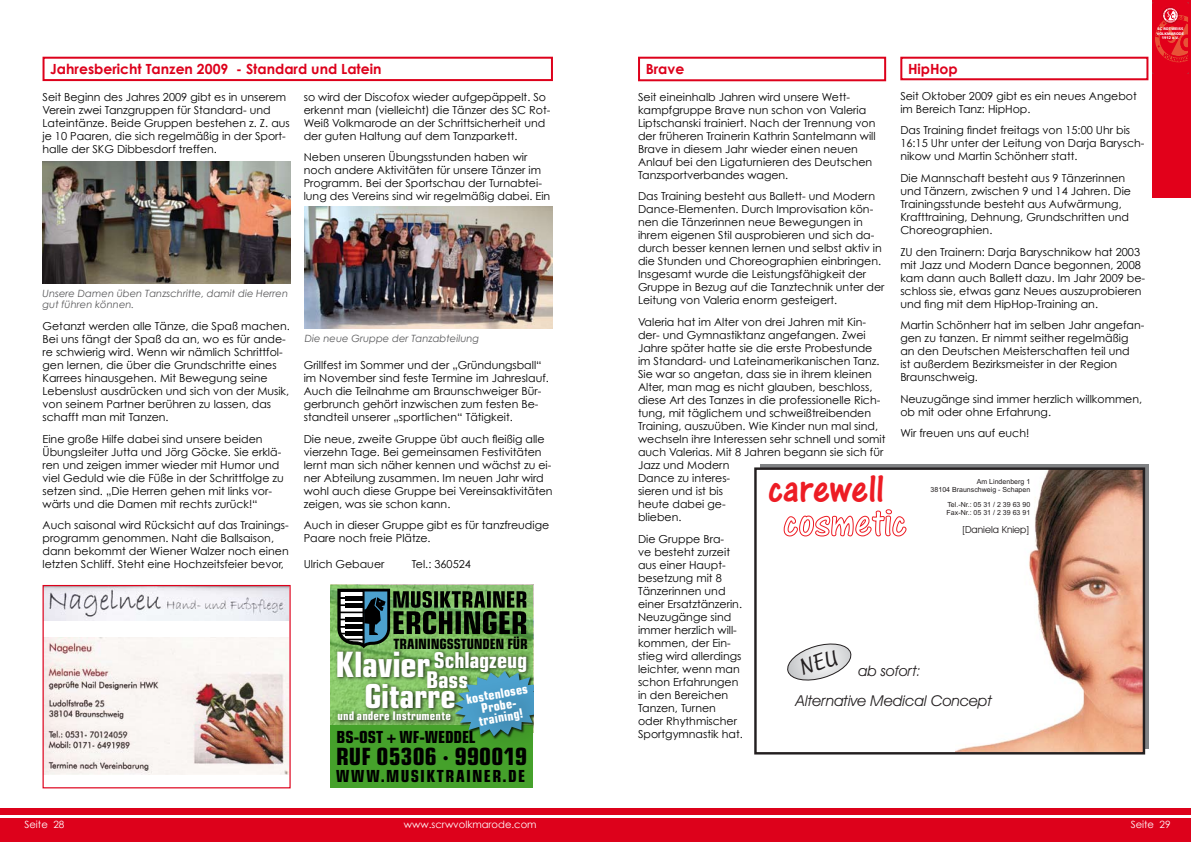
<style>
.page{position:relative;width:1191px;height:842px;background:#fff}
.page>*{position:absolute;margin:0;border:0;box-sizing:border-box;transform-origin:0 0}
.t1{font:41.3px "One Stroke Script LET";color:#ed1c24}
.t2{font:700 condensed 35px "Eurostile LT Std";letter-spacing:-.005em;color:#fff}
.t3{font:700 condensed 33.1px "Eurostile LT Std";color:#fff}
.t4{font:700 condensed 23.8px "Eurostile LT Std";letter-spacing:.01em;color:#000}
.t5{font:700 condensed 21.9px "Eurostile LT Std";letter-spacing:-.005em;color:#fff}
.t6{font:700 condensed 16.7px "Eurostile LT Std";letter-spacing:.07em;color:#000}
.t7{font:700 condensed 16.7px "Eurostile LT Std";letter-spacing:-.005em;color:#000}
.t8{font:italic 15px "Avant Garde Bk BT";color:#231f20}
.t9{font:italic 14.6px "Avant Garde Bk BT";color:#231f20}
.t10{font:700 condensed 14.2px "Eurostile LT Std";letter-spacing:-.015em;color:#000}
.t11{font:700 14px "Century Gothic";color:#dd011b}
.t12{font:700 condensed 13.1px/11.9px "Eurostile LT Std";color:#fff;text-align:center}
.t13{font:700 condensed 11.9px "Eurostile LT Std";letter-spacing:.015em;color:#fff}
.t14{font:11px/13px "Century Gothic";color:#000}
.t15{font:italic 10px/11px "Century Gothic";color:#58585a}
.t16{font:10px "Century Gothic";color:#fff}
.t17{font:9.8px "Avant Garde Bk BT";color:#231f20}
.t18{font:7px/7.9px "Arial";color:#231f20;text-align:right}
.t19{font:900 3.7px/4.4px "Frutiger LT Pro";color:#fff;text-align:center}
</style>
<div class="page">
<div style="left:0;top:809px;width:595px;height:33px;background:#dd011b"></div>
<hr style="left:0;top:815px;width:595px;height:2px;background:#fff">
<div style="left:1152px;top:0;width:39px;height:197px;background:#e2001a"></div>
<div style="left:595px;top:809px;width:596px;height:33px;background:#dd011b"></div>
<hr style="left:595px;top:815px;width:596px;height:2px;background:#fff">
<svg style="left:1152px;top:3px;width:37px;height:60px"></svg>
<div style="left:638px;top:57px;width:248px;height:24px;border:2px solid #dd011b"></div>
<div style="left:900px;top:57px;width:248px;height:23px;border:2px solid #dd011b"></div>
<img style="left:43px;top:162px;width:248px;height:121px">
<img style="left:305px;top:207px;width:248px;height:122px">
<div style="left:43px;top:57px;width:510px;height:24px;border:2px solid #dd011b"></div>
<img style="left:955px;top:470px;width:187px;height:281px">
<svg style="left:783px;top:509px;width:123px;height:28px"></svg>
<div style="left:754px;top:467px;width:391px;height:287px;border:2px solid #231f20"></div>
<img style="left:45px;top:587px;width:244px;height:33px">
<img style="left:45px;top:637px;width:244px;height:137px">
<div style="left:43px;top:585px;width:248px;height:203px;border:1px solid #dd011b"></div>
<svg style="left:331px;top:585px;width:202px;height:112px"></svg>
<svg style="left:336px;top:588px;width:190px;height:59px;background:#496b45"></svg>
<div style="left:333px;top:647px;width:200px;height:80px;background:#000;opacity:.75"></div>
<div style="left:331px;top:697px;width:152px;height:59px;background:#000;opacity:.25"></div>
<div style="left:331px;top:725px;width:202px;height:62px;background:#45a12b"></div>
<div style="left:453px;top:672px;width:80px;height:87px;background:#000;opacity:.25"></div>
<svg style="left:787px;top:643px;width:65px;height:38px"></svg>
<p class="t11" style="left:50px;top:60px;width:333px">Jahresbericht Tanzen 2009 - Standard und Latein</p>
<p class="t14" style="left:43px;top:90px;width:249px">Seit Beginn des Jahres 2009 gibt es in unserem Verein zwei Tanzgruppen für Standard- und Lateintänze. Beide Gruppen bestehen z. Z. aus je 10 Paaren, die sich regelmäßig in der Sport&shy;halle der SKG Dibbesdorf treffen.</p>
<p class="t14" style="left:304px;top:90px;width:248px">so wird der Discofox wieder aufgepäppelt. So erkennt man (vielleicht) die Tänzer des SC Rot-Weiß Volkmarode an der Schrittsicherheit und der guten Haltung auf dem Tanzparkett.</p>
<p class="t14" style="left:304px;top:151px;width:248px">Neben unseren Übungsstunden haben wir noch andere Aktivitäten für unsere Tänzer im Programm. Bei der Sportschau der Turnabtei&shy;lung des Vereins sind wir regelmäßig dabei. Ein</p>
<p class="t15" style="left:43px;top:287px;width:247px">Unsere Damen üben Tanzschritte, damit die Herren gut führen können.</p>
<p class="t14" style="left:43px;top:320px;width:249px">Getanzt werden alle Tänze, die Spaß machen.<br>Bei uns fängt der Spaß da an, wo es für ande&shy;re schwierig wird. Wenn wir nämlich Schrittfol&shy;gen lernen, die über die Grundschritte eines Karrees hinausgehen. Mit Bewegung seine Lebenslust ausdrücken und sich von der Musik, von seinem Partner berühren zu lassen, das schafft man mit Tanzen.</p>
<p class="t14" style="left:43px;top:432px;width:243px">Eine große Hilfe dabei sind unsere beiden Übungsleiter Jutta und Jörg Göcke. Sie erklä&shy;ren und zeigen immer wieder mit Humor und viel Geduld wie die Füße in der Schrittfolge zu setzen sind. „Die Herren gehen mit links vor&shy;wärts und die Damen mit rechts zurück!“</p>
<p class="t14" style="left:43px;top:519px;width:248px">Auch saisonal wird Rücksicht auf das Trainings&shy;programm genommen. Naht die Ballsaison, dann bekommt der Wiener Walzer noch einen letzten Schliff. Steht eine Hochzeitsfeier bevor,</p>
<p class="t15" style="left:305px;top:333px;width:176px">Die neue Gruppe der Tanzabteilung</p>
<p class="t14" style="left:304px;top:359px;width:247px">Grillfest im Sommer und der „Gründungsball“ im November sind feste Termine im Jahreslauf.<br>Auch die Teilnahme am Braunschweiger Bür&shy;gerbrunch gehört inzwischen zum festen Be&shy;standteil unserer „sportlichen“ Tätigkeit.</p>
<p class="t14" style="left:304px;top:432px;width:250px">Die neue, zweite Gruppe übt auch fleißig alle vierzehn Tage. Bei gemeinsamen Festivitäten lernt man sich näher kennen und wächst zu ei&shy;ner Abteilung zusammen. Im neuen Jahr wird wohl auch diese Gruppe bei Vereinsaktivitäten zeigen, was sie schon kann.</p>
<p class="t14" style="left:304px;top:519px;width:247px">Auch in dieser Gruppe gibt es für tanzfreudige<br>Paare noch freie Plätze.</p>
<p class="t14" style="left:304px;top:557px;width:82px">Ulrich Gebauer</p>
<p class="t14" style="left:412px;top:557px;width:61px">Tel.: 360524</p>
<p class="t10" style="left:393px;top:635px;width:136px">TRAININGSSTUNDEN FÜR</p>
<h3 class="t3" style="left:364px;top:676px;width:93px">Gitarre</h3>
<h3 class="t5" style="left:434px;top:647px;width:95px">Schlagzeug</h3>
<h2 class="t2" style="left:335px;top:644px;width:134px">Klavier<sub>Bass</sub></h2>
<p class="t13" style="left:337px;top:709px;width:115px">und andere Instrumente</p>
<p class="t12" style="left:465px;top:693px;width:64px;rotate:-10deg">kostenloses<br>Probe&shy;training!</p>
<h3 class="t7" style="left:336px;top:727px;width:141px">BS-OST + WF-WEDDEL</h3>
<h3 class="t4" style="left:336px;top:742px;width:193px">RUF 05306 · 990019</h3>
<h3 class="t6" style="left:336px;top:766px;width:190px">WWW.MUSIKTRAINER.DE</h3>
<p class="t11" style="left:645px;top:60px;width:40px">Brave</p>
<p class="t11" style="left:908px;top:60px;width:51px">HipHop</p>
<p class="t14" style="left:900px;top:89px;width:238px">Seit Oktober 2009 gibt es ein neues Angebot im Bereich Tanz: HipHop.</p>
<p class="t14" style="left:900px;top:124px;width:246px">Das Training findet freitags von 15:00 Uhr bis<br>16:15 Uhr unter der Leitung von Darja Barysch&shy;nikow und Martin Schönherr statt.</p>
<p class="t14" style="left:900px;top:171px;width:232px">Die Mannschaft besteht aus 9 Tänzerinnen und Tänzern, zwischen 9 und 14 Jahren. Die Trainingsstunde besteht aus Aufwärmung, Krafttraining, Dehnung, Grundschritten und Choreographien.</p>
<p class="t14" style="left:900px;top:245px;width:246px">ZU den Trainern: Darja Baryschnikow hat 2003 mit Jazz und Modern Dance begonnen, 2008 kam dann auch Ballett dazu. Im Jahr 2009 be&shy;schloss sie, etwas ganz Neues auszuprobieren und fing mit dem HipHop-Training an.</p>
<p class="t14" style="left:900px;top:318px;width:245px">Martin Schönherr hat im selben Jahr angefan&shy;gen zu tanzen. Er nimmt seither regelmäßig an den Deutschen Meisterschaften teil und<br>ist außerdem Bezirksmeister in der Region Braunschweig.</p>
<p class="t14" style="left:900px;top:392px;width:243px">Neuzugänge sind immer herzlich willkommen, ob mit oder ohne Erfahrung.</p>
<p class="t14" style="left:900px;top:426px;width:130px">Wir freuen uns auf euch!</p>
<p class="t14" style="left:638px;top:90px;width:239px">Seit eineinhalb Jahren wird unsere Wett&shy;kampfgruppe Brave nun schon von Valeria Liptschanski trainiert. Nach der Trennung von der früheren Trainerin Kathrin Santelmann will Brave in diesem Jahr wieder einen neuen Anlauf bei den Ligaturnieren des Deutschen Tanzsportverbandes wagen.</p>
<p class="t14" style="left:638px;top:190px;width:248px">Das Training besteht aus Ballett- und Modern Dance-Elementen. Durch Improvisation kön&shy;nen die Tänzerinnen neue Bewegungen in ihrem eigenen Stil ausprobieren und sich da&shy;durch besser kennen lernen und selbst aktiv in die Stunden und Choreographien einbringen.<br>Insgesamt wurde die Leistungsfähigkeit der Gruppe in Bezug auf die Tanztechnik unter der Leitung von Valeria enorm gesteigert.</p>
<p class="t14" style="left:638px;top:315px;width:249px">Valeria hat im Alter von drei Jahren mit Kin&shy;der- und Gymnastiktanz angefangen. Zwei Jahre später hatte sie die erste Probestunde im Standard- und Lateinamerikanischen Tanz.<br>Sie war so angetan, dass sie in ihrem kleinen Alter, man mag es nicht glauben, beschloss, diese Art des Tanzes in die professionelle Rich&shy;tung, mit täglichem und schweißtreibenden Training, auszuüben. Wie Kinder nun mal sind, wechseln ihre Interessen sehr schnell und somit auch Valerias. Mit 8 Jahren begann sie sich für Jazz und Modern<br>Dance zu interes-<br>sieren und ist bis<br>heute dabei ge-<br>blieben.</p>
<p class="t14" style="left:638px;top:532px;width:106px">Die Gruppe Bra-<br>ve besteht zurzeit aus einer Haupt&shy;besetzung mit 8<br>Tänzerinnen und einer Ersatztänzerin.<br>Neuzugänge sind immer herzlich will&shy;kommen, der Ein&shy;stieg wird allerdings leichter, wenn man schon Erfahrungen in den Bereichen<br>Tanzen, Turnen oder Rhythmischer<br>Sportgymnastik hat.</p>
<h1 class="t1" style="left:768px;top:464px;width:117px">carewell</h1>
<p class="t18" style="left:930px;top:478px;width:101px">Am Lindenberg 1<br>38104 Braunschweig - Schapen</p>
<p class="t18" style="left:946px;top:501px;width:85px;text-align:left">Tel.-Nr.: 05 31 / 2 39 63 90<br>Fax-Nr.: 05 31 / 2 39 63 91</p>
<p class="t17" style="left:962px;top:526px;width:68px">[Daniela Kniep]</p>
<h3 class="t9" style="left:858px;top:666px;width:64px">ab sofort:</h3>
<h3 class="t8" style="left:796px;top:695px;width:197px">Alternative Medical Concept</h3>
<p class="t19" style="left:1156px;top:27px;width:29px">SC ROT-WEISS<br>VOLKMARODE<br>1912 e.V.</p>
<p class="t16" style="left:24px;top:818px;width:41px">Seite 28</p>
<p class="t16" style="left:404px;top:818px;width:134px">www.scrwvolkmarode.com</p>
<p class="t16" style="left:1130px;top:818px;width:41px">Seite 29</p>
</div>
